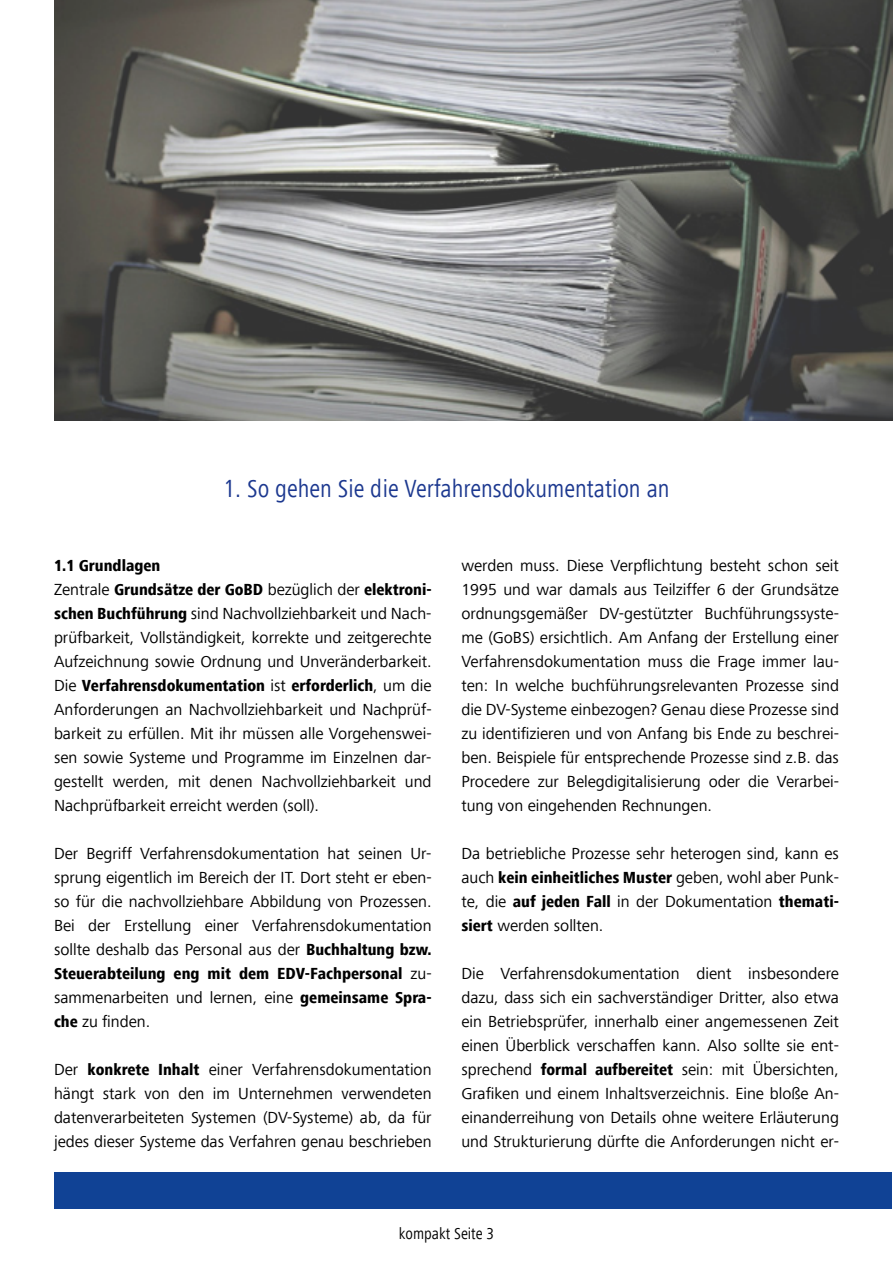
<style>
.page{position:relative;width:893px;height:1263px;background:#fff}
.page>*{position:absolute;margin:0;border:0;box-sizing:border-box;transform-origin:0 0}
.t1{font:condensed 25.5px "Frutiger Next Com";color:#1c388f}
.t2{font:16.5px/24px "Frutiger Next Com";color:#000;text-align:justify}
.t3{font:condensed 16.5px "Frutiger Next Com";color:#000}
.s1{font-weight:800;font-stretch:condensed}
</style>
<div class="page">
<div style="left:54px;top:1172px;width:837px;height:37px;background:#104295"></div>
<img style="left:54px;top:0;width:839px;height:421px">
<h1 class="t1" style="left:223px;top:474px;width:448px">1. So gehen Sie die Verfahrensdokumentation an</h1>
<p class="t2" style="left:54px;top:554px;width:379px;text-align:left"><span class="s1">1.1 Grundlagen<br></span>Zentrale <span class="s1">Grundsätze der GoBD</span> bezüglich der <span class="s1">elektroni&shy;schen Buchführung</span> sind Nachvollziehbarkeit und Nach&shy;prüfbarkeit, Vollständigkeit, korrekte und zeitgerechte Aufzeichnung sowie Ordnung und Unveränderbarkeit.<br>Die <span class="s1">Verfahrensdokumentation</span> ist <span class="s1">erforderlich</span>, um die Anforderungen an Nachvollziehbarkeit und Nachprüf&shy;barkeit zu erfüllen. Mit ihr müssen alle Vorgehenswei&shy;sen sowie Systeme und Programme im Einzelnen dar&shy;gestellt werden, mit denen Nachvollziehbarkeit und Nachprüfbarkeit erreicht werden (soll).</p>
<p class="t2" style="left:54px;top:842px;width:379px">Der Begriff Verfahrensdokumentation hat seinen Ur&shy;sprung eigentlich im Bereich der IT. Dort steht er eben&shy;so für die nachvollziehbare Abbildung von Prozessen.<br>Bei der Erstellung einer Verfahrensdokumentation sollte deshalb das Personal aus der <span class="s1">Buchhaltung bzw.<br>Steuerabteilung eng mit dem EDV-Fachpersonal</span> zu&shy;sammenarbeiten und lernen, eine <span class="s1">gemeinsame Spra&shy;che</span> zu finden.</p>
<p class="t2" style="left:54px;top:1058px;width:379px">Der <span class="s1">konkrete Inhalt</span> einer Verfahrensdokumentation hängt stark von den im Unternehmen verwendeten datenverarbeiteten Systemen (DV-Systeme) ab, da für jedes dieser Systeme das Verfahren genau beschrieben</p>
<p class="t2" style="left:461px;top:554px;width:379px">werden muss. Diese Verpflichtung besteht schon seit 1995 und war damals aus Teilziffer 6 der Grundsätze ordnungsgemäßer DV-gestützter Buchführungssyste&shy;me (GoBS) ersichtlich. Am Anfang der Erstellung einer Verfahrensdokumentation muss die Frage immer lau&shy;ten: In welche buchführungsrelevanten Prozesse sind die DV-Systeme einbezogen? Genau diese Prozesse sind zu identifizieren und von Anfang bis Ende zu beschrei&shy;ben. Beispiele für entsprechende Prozesse sind z.B. das Procedere zur Belegdigitalisierung oder die Verarbei&shy;tung von eingehenden Rechnungen.</p>
<p class="t2" style="left:461px;top:842px;width:379px">Da betriebliche Prozesse sehr heterogen sind, kann es auch <span class="s1">kein einheitliches Muster</span> geben, wohl aber Punk&shy;te, die <span class="s1">auf jeden Fall</span> in der Dokumentation <span class="s1">themati&shy;siert</span> werden sollten.</p>
<p class="t2" style="left:461px;top:962px;width:379px">Die Verfahrensdokumentation dient insbesondere dazu, dass sich ein sachverständiger Dritter, also etwa ein Betriebsprüfer, innerhalb einer angemessenen Zeit einen Überblick verschaffen kann. Also sollte sie ent&shy;sprechend <span class="s1">formal aufbereitet</span> sein: mit Übersichten, Grafiken und einem Inhaltsverzeichnis. Eine bloße An&shy;einanderreihung von Details ohne weitere Erläuterung und Strukturierung dürfte die Anforderungen nicht er-</p>
<p class="t3" style="left:399px;top:1224px;width:97px">kompakt Seite 3</p>
</div>
